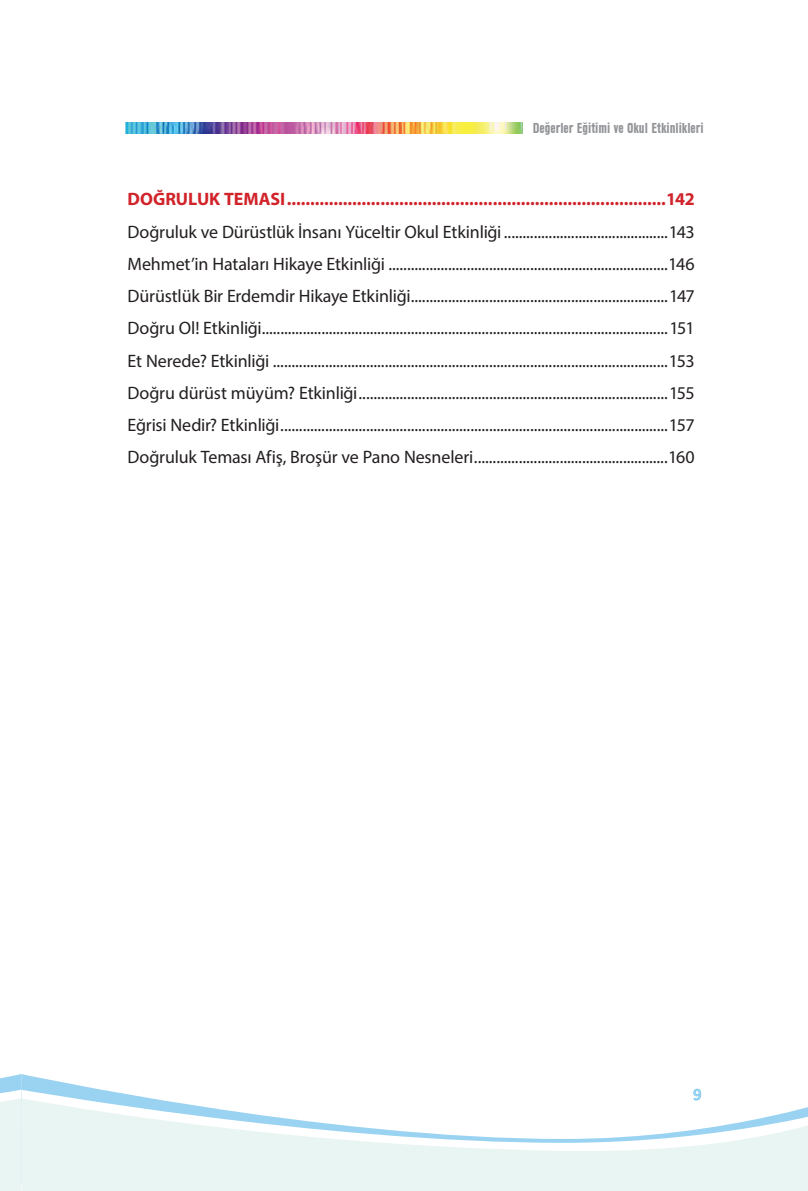
<style>
.page{position:relative;width:808px;height:1191px;background:#fff}
.page>*{position:absolute;margin:0;border:0;box-sizing:border-box;transform-origin:0 0}
.t1{font:18px/32.2px "Myriad Pro";letter-spacing:-.01em;color:#231f20;text-align:justify}
.t2{font:700 18px "Myriad Pro";color:#d1232a}
.t3{font:16.5px "Calibri";color:#9ad3f2}
.t4{font:700 condensed 15px "URW Grotesk T";color:#939598}
</style>
<div class="page">
<img style="left:125px;top:123px;width:398px;height:10px">
<svg style="left:21px;top:1074px;width:678px;height:15px"></svg>
<svg style="left:21px;top:1089px;width:681px;height:9px"></svg>
<svg style="left:21px;top:1098px;width:787px;height:93px"></svg>
<svg style="left:0;top:1074px;width:21px;height:117px;background:#e0f1f3"></svg>
<p class="t4" style="left:533px;top:120px;width:172px">Değerler Eğitimi ve Okul Etkinlikleri</p>
<p class="t2" style="left:128px;top:187px;width:568px">DOĞRULUK TEMASI.................................................................................142</p>
<p class="t1" style="left:128px;top:215px;width:569px">Doğruluk ve Dürüstlük İnsanı Yüceltir Okul Etkinliği ............................................143<br>Mehmet’in Hataları Hikaye Etkinliği ...........................................................................146<br>Dürüstlük Bir Erdemdir Hikaye Etkinliği.....................................................................147<br>Doğru Ol! Etkinliği.............................................................................................................151<br>Et Nerede? Etkinliği ..........................................................................................................153<br>Doğru dürüst müyüm? Etkinliği...................................................................................155<br>Eğrisi Nedir? Etkinliği........................................................................................................157<br>Doğruluk Teması Afiş, Broşür ve Pano Nesneleri....................................................160</p>
<p class="t3" style="left:693px;top:1084px;width:10px">9</p>
</div>
